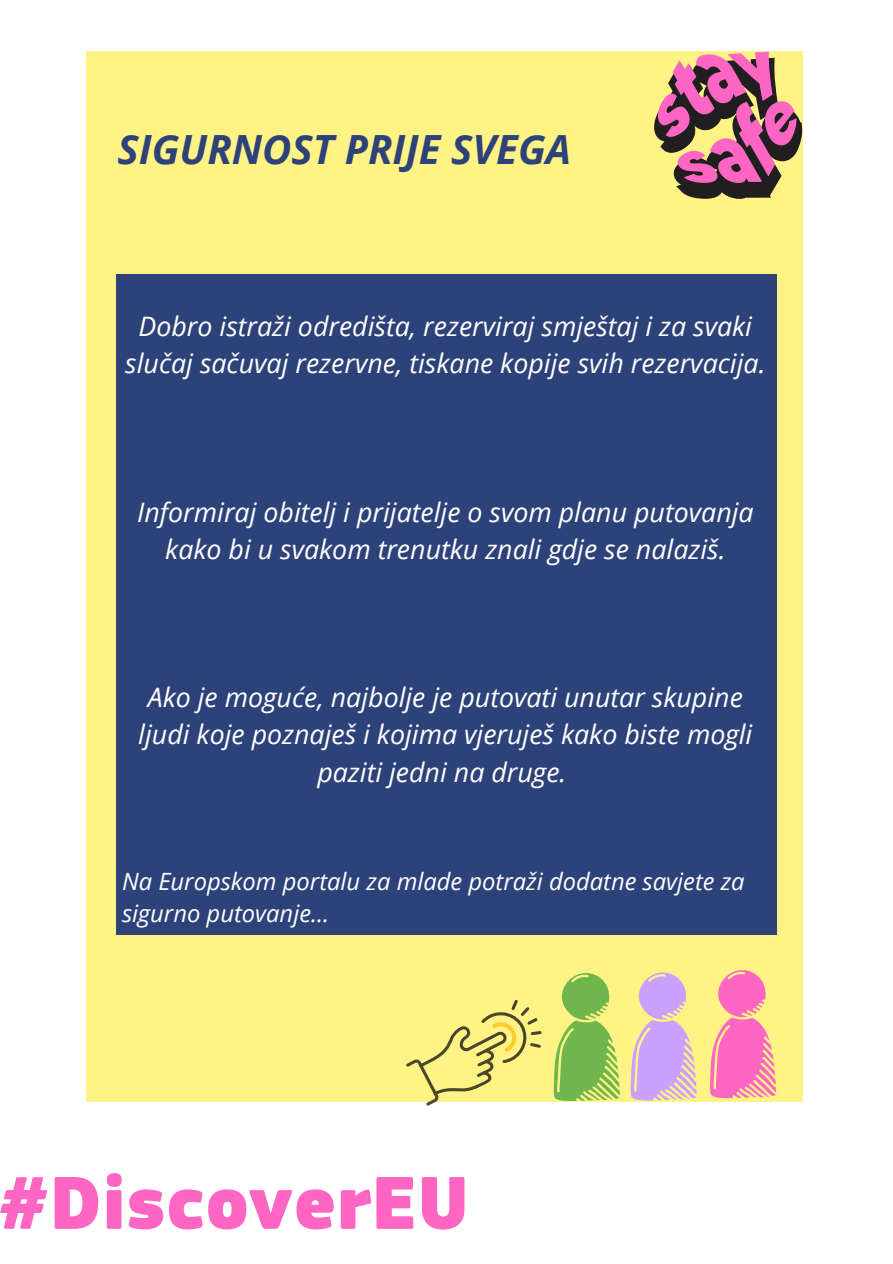
<style>
.page{position:relative;width:893px;height:1264px;background:#fff}
.page>*{position:absolute;margin:0;border:0;box-sizing:border-box;transform-origin:0 0}
.t1{font:italic 700 40.2px "Open Sans";color:#2e427a}
.t2{font:italic 26.85px/37px "Open Sans";color:#fff;text-align:center}
.t3{font:italic 23.85px/32.5px "Open Sans";color:#fff}
</style>
<div class="page">
<div style="left:87px;top:52px;width:716px;height:1049px;background:#fff385"></div>
<div style="left:116px;top:274px;width:660px;height:660px;background:#2e427a"></div>
<svg style="left:0;top:1173px;width:443px;height:56px"></svg>
<svg style="left:654px;top:52px;width:148px;height:147px"></svg>
<svg style="left:553px;top:973px;width:67px;height:128px"></svg>
<svg style="left:630px;top:972px;width:66px;height:128px"></svg>
<svg style="left:710px;top:970px;width:66px;height:128px"></svg>
<svg style="left:405px;top:999px;width:137px;height:107px"></svg>
<h1 class="t1" style="left:117px;top:121px;width:455px">SIGURNOST PRIJE SVEGA</h1>
<p class="t2" style="left:125px;top:307px;width:641px">Dobro istraži odredišta, rezerviraj smještaj i za svaki slučaj sačuvaj rezervne, tiskane kopije svih rezervacija.</p>
<p class="t2" style="left:137px;top:493px;width:618px">Informiraj obitelj i prijatelje o svom planu putovanja kako bi u svakom trenutku znali gdje se nalaziš.</p>
<p class="t2" style="left:138px;top:678px;width:615px">Ako je moguće, najbolje je putovati unutar skupine ljudi koje poznaješ i kojima vjeruješ kako biste mogli paziti jedni na druge.</p>
<p class="t3" style="left:122px;top:864px;width:624px">Na Europskom portalu za mlade potraži dodatne savjete za sigurno putovanje...</p>
</div>
